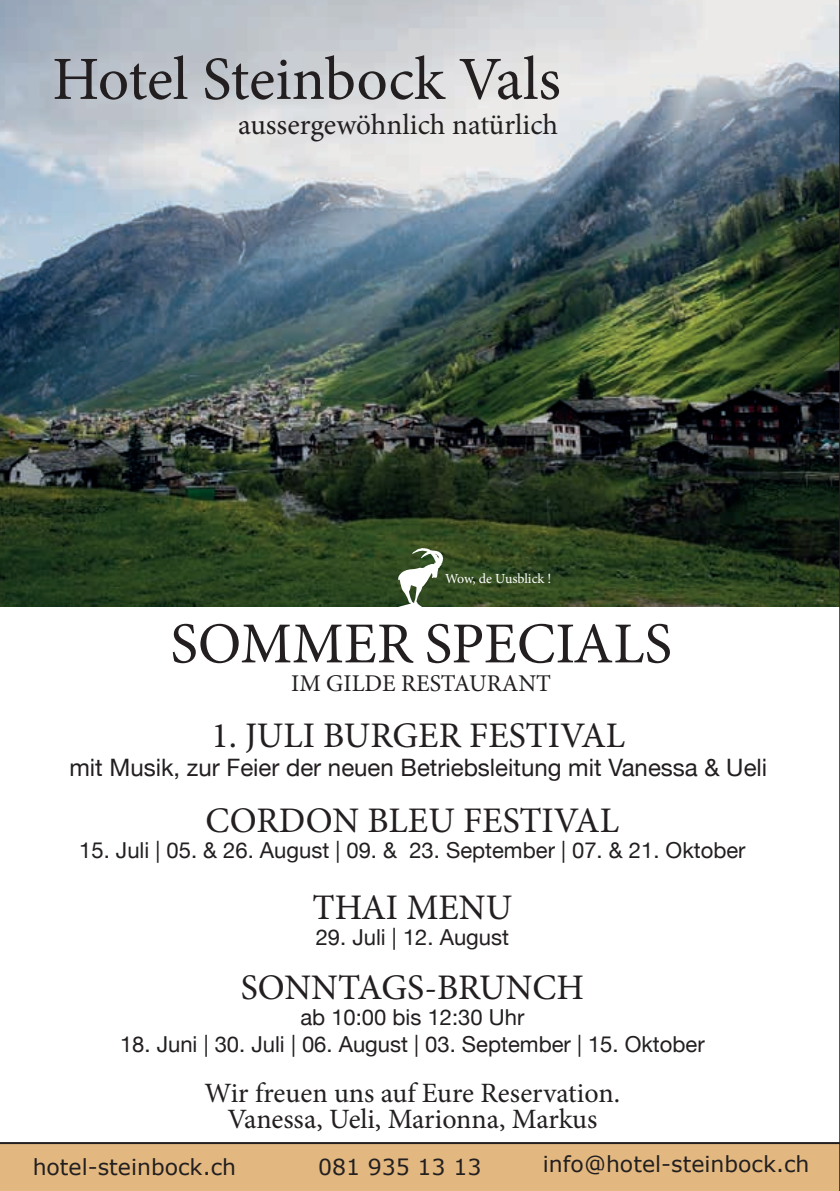
<style>
.page{position:relative;width:840px;height:1191px;background:#fff}
.page>*{position:absolute;margin:0;border:0;box-sizing:border-box;transform-origin:0 0}
.t1{font:61.4px "Minion Pro";letter-spacing:-.005em;color:#231f20}
.t2{font:58px "Minion Pro";color:#231f20}
.t3{font:36px "Minion Pro";color:#231f20}
.t4{font:29.2px "Minion Pro";letter-spacing:-.005em;color:#231f20}
.t5{font:28px/26px "Minion Pro";letter-spacing:-.005em;color:#231f20;text-align:center}
.t6{font:24px "Helvetica Neue";color:#231f20}
.t7{font:24px "Minion Pro";color:#231f20}
.t8{font:22px "Helvetica Neue";color:#231f20}
.t9{font:22px "Verdana";color:#231f20}
.t10{font:13.8px "Minion Pro";letter-spacing:-.005em;color:#fff}
</style>
<div class="page">
<img style="left:0;top:0;width:839px;height:1191px">
<h1 class="t1" style="left:52px;top:38px;width:510px">Hotel Steinbock Vals</h1>
<h3 class="t4" style="left:238px;top:105px;width:321px">aussergewöhnlich natürlich</h3>
<p class="t10" style="left:445px;top:570px;width:108px">Wow, de Uusblick !</p>
<h2 class="t2" style="left:170px;top:605px;width:503px">SOMMER SPECIALS</h2>
<p class="t7" style="left:291px;top:667px;width:261px">IM GILDE RESTAURANT</p>
<h3 class="t3" style="left:211px;top:711px;width:415px">1. JULI BURGER FESTIVAL</h3>
<p class="t6" style="left:69px;top:750px;width:699px">mit Musik, zur Feier der neuen Betriebsleitung mit Vanessa &amp; Ueli</p>
<h3 class="t3" style="left:205px;top:796px;width:415px">CORDON BLEU FESTIVAL</h3>
<p class="t8" style="left:79px;top:834px;width:667px">15. Juli | 05. &amp; 26. August | 09. &amp; 23. September | 07. &amp; 21. Oktober</p>
<h3 class="t3" style="left:312px;top:883px;width:201px">THAI MENU</h3>
<p class="t8" style="left:315px;top:921px;width:195px">29. Juli | 12. August</p>
<h3 class="t3" style="left:241px;top:963px;width:344px">SONNTAGS-BRUNCH</h3>
<p class="t8" style="left:300px;top:1001px;width:225px">ab 10:00 bis 12:30 Uhr</p>
<p class="t8" style="left:120px;top:1028px;width:586px">18. Juni | 30. Juli | 06. August | 03. September | 15. Oktober</p>
<p class="t5" style="left:204px;top:1080px;width:417px">Wir freuen uns auf Eure Reservation.<br>Vanessa, Ueli, Marionna, Markus</p>
<p class="t9" style="left:33px;top:1153px;width:205px">hotel-steinbock.ch</p>
<p class="t9" style="left:318px;top:1153px;width:165px">081 935 13 13</p>
<p class="t9" style="left:542px;top:1150px;width:268px">info@hotel-steinbock.ch</p>
</div>
